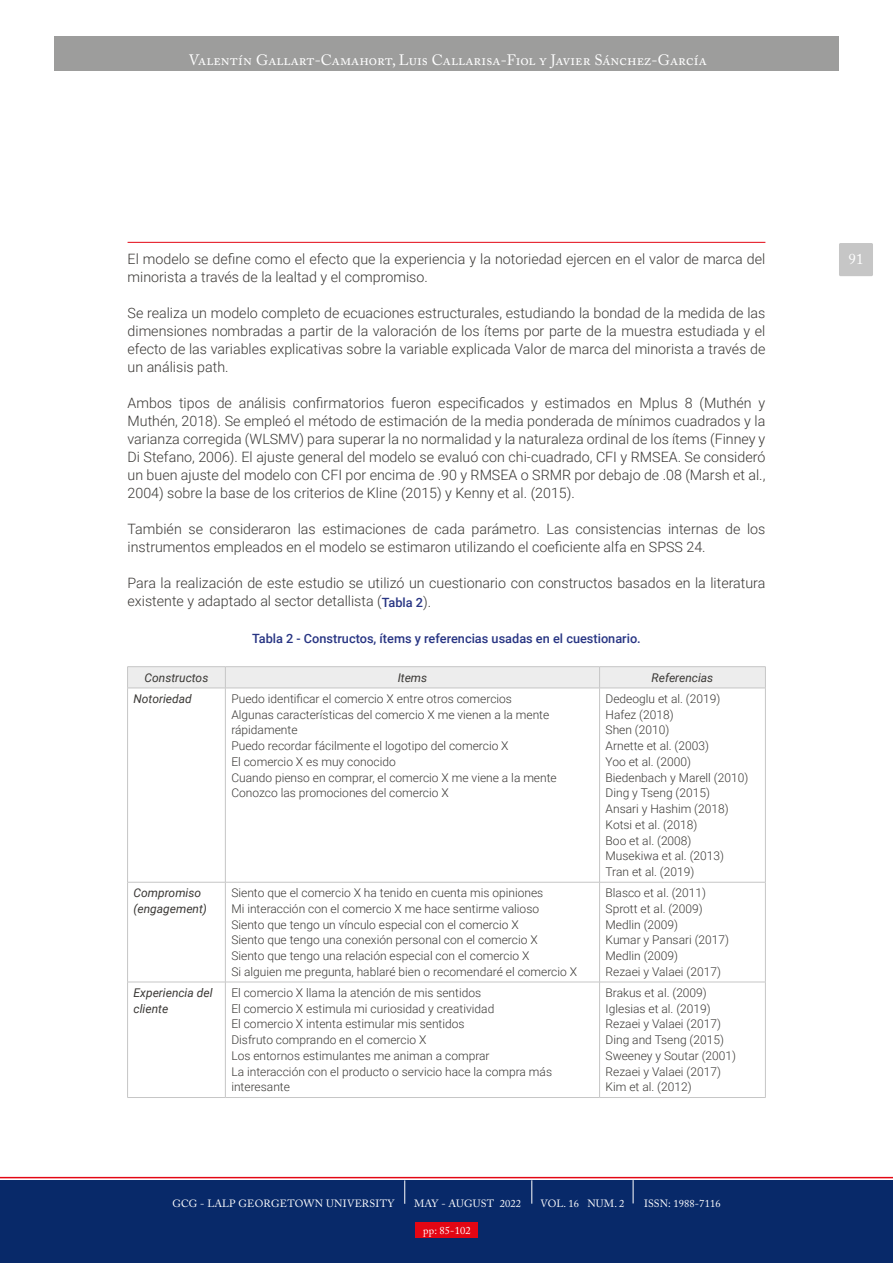
<style>
.page{position:relative;width:893px;height:1263px;background:#fff}
.page>*{position:absolute;margin:0;border:0;box-sizing:border-box;transform-origin:0 0}
.t1{font:15px "Adobe Caslon Pro";letter-spacing:.005em;color:#fff}
.t2{font:300 14.25px/18px "Roboto";color:#3a3835}
.t3{font:500 12.75px "Roboto";color:#283583}
.t4{font:300 12px/15.8px "Roboto";color:#3a3835}
.t5{font:italic 12px/15.8px "Roboto";color:#3a3835}
.t6{font:10.5px "Adobe Caslon Pro";letter-spacing:.01em;color:#fff}
.s1{font-weight:500;font-size:12.75px;color:#283583}
</style>
<div class="page">
<div style="left:54px;top:37px;width:785px;height:34px;background:#9d9d9c"></div>
<div style="left:0;top:1180px;width:893px;height:83px;background:#082969"></div>
<div style="left:416px;top:1222px;width:62px;height:15px;background:#e30613"></div>
<div style="left:839px;top:243px;width:34px;height:33px;background:#c6c6c6;border-radius:2px"></div>
<hr style="left:128px;top:242px;width:637px;height:1px;background:#e30613">
<svg style="left:0;top:1177px;width:893px;height:27px"></svg>
<hr style="left:127px;top:666px;width:98px;height:1px;background:#c6c6c6">
<hr style="left:225px;top:666px;width:375px;height:1px;background:#c6c6c6">
<hr style="left:600px;top:666px;width:166px;height:1px;background:#c6c6c6">
<div style="left:127px;top:667px;width:639px;height:21px;background:#ededed"></div>
<hr style="left:127px;top:688px;width:98px;height:1px;background:#c6c6c6">
<hr style="left:127px;top:688px;width:1px;height:194px;background:#c6c6c6">
<hr style="left:225px;top:688px;width:375px;height:1px;background:#c6c6c6">
<hr style="left:225px;top:688px;width:1px;height:194px;background:#c6c6c6">
<hr style="left:600px;top:688px;width:166px;height:1px;background:#c6c6c6">
<hr style="left:599px;top:688px;width:1px;height:194px;background:#c6c6c6">
<hr style="left:765px;top:688px;width:1px;height:194px;background:#c6c6c6">
<hr style="left:127px;top:882px;width:98px;height:1px;background:#c6c6c6">
<hr style="left:127px;top:882px;width:1px;height:100px;background:#c6c6c6">
<hr style="left:225px;top:882px;width:375px;height:1px;background:#c6c6c6">
<hr style="left:225px;top:882px;width:1px;height:100px;background:#c6c6c6">
<hr style="left:600px;top:882px;width:166px;height:1px;background:#c6c6c6">
<hr style="left:599px;top:882px;width:1px;height:100px;background:#c6c6c6">
<hr style="left:765px;top:882px;width:1px;height:100px;background:#c6c6c6">
<hr style="left:127px;top:982px;width:98px;height:1px;background:#c6c6c6">
<hr style="left:127px;top:982px;width:1px;height:115px;background:#c6c6c6">
<hr style="left:225px;top:982px;width:375px;height:1px;background:#c6c6c6">
<hr style="left:225px;top:982px;width:1px;height:115px;background:#c6c6c6">
<hr style="left:600px;top:982px;width:166px;height:1px;background:#c6c6c6">
<hr style="left:599px;top:982px;width:1px;height:115px;background:#c6c6c6">
<hr style="left:765px;top:982px;width:1px;height:115px;background:#c6c6c6">
<hr style="left:127px;top:1097px;width:98px;height:1px;background:#c6c6c6">
<hr style="left:225px;top:1097px;width:375px;height:1px;background:#c6c6c6">
<hr style="left:600px;top:1097px;width:166px;height:1px;background:#c6c6c6">
<p class="t1" style="left:189px;top:51px;width:519px">Valentín Gallart-Camahort, Luis Callarisa-Fiol y Javier Sánchez-García</p>
<p class="t2" style="left:128px;top:250px;width:639px">El modelo se define como el efecto que la experiencia y la notoriedad ejercen en el valor de marca del minorista a través de la lealtad y el compromiso.</p>
<p class="t2" style="left:128px;top:304px;width:639px;text-align:justify">Se realiza un modelo completo de ecuaciones estructurales, estudiando la bondad de la medida de las dimensiones nombradas a partir de la valoración de los ítems por parte de la muestra estudiada y el efecto de las variables explicativas sobre la variable explicada Valor de marca del minorista a través de un análisis path.</p>
<p class="t2" style="left:128px;top:394px;width:639px;text-align:justify">Ambos tipos de análisis confirmatorios fueron especificados y estimados en Mplus 8 (Muthén y Muthén, 2018). Se empleó el método de estimación de la media ponderada de mínimos cuadrados y la varianza corregida (WLSMV) para superar la no normalidad y la naturaleza ordinal de los ítems (Finney y Di Stefano, 2006). El ajuste general del modelo se evaluó con chi-cuadrado, CFI y RMSEA. Se consideró un buen ajuste del modelo con CFI por encima de .90 y RMSEA o SRMR por debajo de .08 (Marsh et al., 2004) sobre la base de los criterios de Kline (2015) y Kenny et al. (2015).</p>
<p class="t2" style="left:128px;top:520px;width:639px">También se consideraron las estimaciones de cada parámetro. Las consistencias internas de los instrumentos empleados en el modelo se estimaron utilizando el coeficiente alfa en SPSS 24.</p>
<p class="t2" style="left:128px;top:574px;width:639px">Para la realización de este estudio se utilizó un cuestionario con constructos basados en la literatura existente y adaptado al sector detallista (<span class="s1">Tabla 2</span>).</p>
<p class="t3" style="left:252px;top:629px;width:390px">Tabla 2 - Constructos, ítems y referencias usadas en el cuestionario.</p>
<p class="t5" style="left:145px;top:669px;width:65px">Constructos</p>
<p class="t5" style="left:398px;top:669px;width:31px">Items</p>
<p class="t5" style="left:652px;top:669px;width:63px">Referencias</p>
<p class="t5" style="left:134px;top:690px;width:60px">Notoriedad</p>
<p class="t4" style="left:231px;top:690px;width:327px">Puedo identificar el comercio X entre otros comercios Algunas características del comercio X me vienen a la mente rápidamente<br>Puedo recordar fácilmente el logotipo del comercio X<br>El comercio X es muy conocido<br>Cuando pienso en comprar, el comercio X me viene a la mente Conozco las promociones del comercio X</p>
<p class="t4" style="left:606px;top:690px;width:144px">Dedeoglu et al. (2019)<br>Hafez (2018)<br>Shen (2010)<br>Arnette et al. (2003)<br>Yoo et al. (2000)<br>Biedenbach y Marell (2010)<br>Ding y Tseng (2015)<br>Ansari y Hashim (2018)<br>Kotsi et al. (2018)<br>Boo et al. (2008)<br>Musekiwa et al. (2013)<br>Tran et al. (2019)</p>
<p class="t5" style="left:134px;top:884px;width:75px">Compromiso (engagement)</p>
<p class="t4" style="left:231px;top:884px;width:347px">Siento que el comercio X ha tenido en cuenta mis opiniones<br>Mi interacción con el comercio X me hace sentirme valioso<br>Siento que tengo un vínculo especial con el comercio X<br>Siento que tengo una conexión personal con el comercio X<br>Siento que tengo una relación especial con el comercio X<br>Si alguien me pregunta, hablaré bien o recomendaré el comercio X</p>
<p class="t4" style="left:606px;top:884px;width:125px">Blasco et al. (2011)<br>Sprott et al. (2009)<br>Medlin (2009)<br>Kumar y Pansari (2017)<br>Medlin (2009)<br>Rezaei y Valaei (2017)</p>
<p class="t5" style="left:134px;top:984px;width:81px">Experiencia del cliente</p>
<p class="t4" style="left:231px;top:984px;width:322px">El comercio X llama la atención de mis sentidos<br>El comercio X estimula mi curiosidad y creatividad<br>El comercio X intenta estimular mis sentidos<br>Disfruto comprando en el comercio X<br>Los entornos estimulantes me animan a comprar<br>La interacción con el producto o servicio hace la compra más interesante</p>
<p class="t4" style="left:606px;top:984px;width:132px">Brakus et al. (2009)<br>Iglesias et al. (2019)<br>Rezaei y Valaei (2017)<br>Ding and Tseng (2015)<br>Sweeney y Soutar (2001)<br>Rezaei y Valaei (2017)<br>Kim et al. (2012)</p>
<p class="t6" style="left:172px;top:1197px;width:224px">GCG - LALP GEORGETOWN UNIVERSITY</p>
<p class="t6" style="left:414px;top:1197px;width:108px">MAY - AUGUST 2022</p>
<p class="t6" style="left:541px;top:1197px;width:85px">VOL. 16 NUM. 2</p>
<p class="t6" style="left:644px;top:1197px;width:78px">ISSN: 1988-7116</p>
<p class="t6" style="left:423px;top:1224px;width:49px">pp: 85-102</p>
<p class="t1" style="left:848px;top:250px;width:16px">91</p>
</div>
